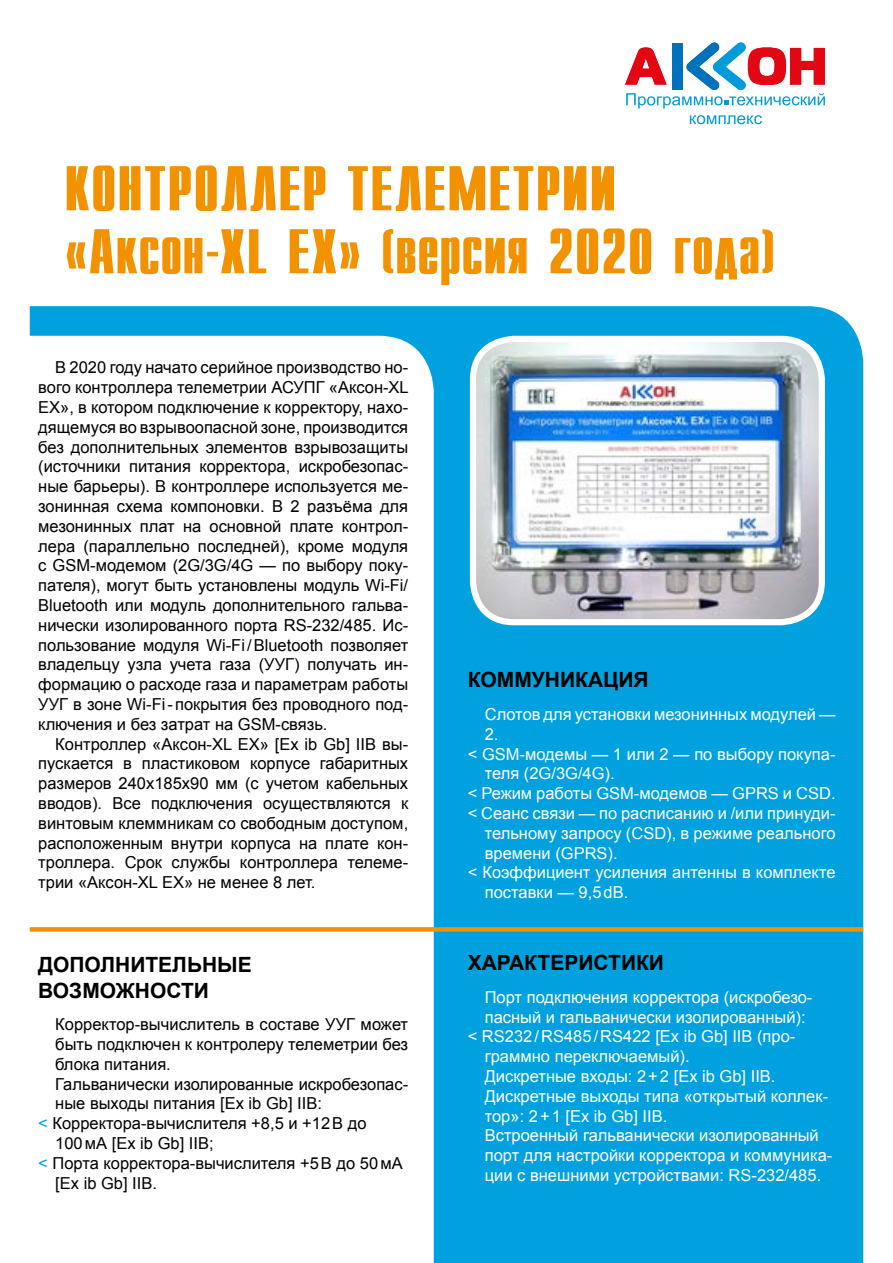
<style>
.page{position:relative;width:893px;height:1263px;background:#fff}
.page>*{position:absolute;margin:0;border:0;box-sizing:border-box;transform-origin:0 0}
.t1{font:700 52.5px/63px "Compact";color:#f39200}
.t2{font:700 21px/25.2px "Arial";color:#000}
.t3{font:16.5px/19.8px "Arial";color:#000;text-align:justify}
.t4{font:16.5px "Arial";color:#fff}
.s1{color:#00a1de}
</style>
<div class="page">
<div style="left:29px;top:306px;width:835px;height:957px;background:#00a1de"></div>
<svg style="left:29px;top:336px;width:405px;height:927px"></svg>
<svg style="left:625px;top:42px;width:200px;height:67px"></svg>
<svg style="left:690px;top:115px;width:72px;height:9px"></svg>
<div style="left:30px;top:927px;width:833px;height:5px;background:#f39200"></div>
<img style="left:473px;top:339px;width:349px;height:283px">
<div style="left:470px;top:336px;width:355px;height:289px;border:6px solid #fff;border-radius:41px"></div>
<h1 class="t1" style="left:64px;top:159px;width:713px">КОНТРОЛЛЕР ТЕЛЕМЕТРИИ «Аксон-XL EX» (версия 2020 года)</h1>
<p class="t3" style="left:38px;top:358px;width:372px;text-indent:17px">В 2020 году начато серийное производство но&shy;вого контроллера телеметрии АСУПГ «Аксон-XL ЕХ», в котором подключение к корректору, нахо&shy;дящемуся во взрывоопасной зоне, производится без дополнительных элементов взрывозащиты (источники питания корректора, искробезопас&shy;ные барьеры). В контроллере используется ме&shy;зонинная схема компоновки. В 2 разъёма для мезонинных плат на основной плате контрол&shy;лера (параллельно последней), кроме модуля с GSM-модемом (2G/3G/4G — по выбору поку&shy;пателя), могут быть установлены модуль Wi-Fi/ Bluetooth или модуль дополнительного гальва&shy;нически изолированного порта RS-232/485. Ис&shy;пользование модуля Wi-Fi/Bluetooth позволяет владельцу узла учета газа (УУГ) получать ин&shy;формацию о расходе газа и параметрам работы УУГ в зоне Wi-Fi-покрытия без проводного под&shy;ключения и без затрат на GSM-связь.</p>
<p class="t3" style="left:38px;top:734px;width:371px;text-indent:17px">Контроллер «Аксон-XL ЕХ» [Ex ib Gb] IIB вы&shy;пускается в пластиковом корпусе габаритных размеров 240х185х90 мм (с учетом кабельных вводов). Все подключения осуществляются к винтовым клеммникам со свободным доступом, расположенным внутри корпуса на плате кон&shy;троллера. Срок службы контроллера телеме&shy;трии «Аксон-XL EX» не менее 8 лет.</p>
<p class="t2" style="left:38px;top:953px;width:215px">ДОПОЛНИТЕЛЬНЫЕ<br>ВОЗМОЖНОСТИ</p>
<p class="t3" style="left:55px;top:1015px;width:354px">Корректор-вычислитель в составе УУГ может</p>
<p class="t3" style="left:55px;top:1034px;width:354px">быть подключен к контролеру телеметрии без</p>
<p class="t3" style="left:55px;top:1054px;width:117px">блока питания.</p>
<p class="t3" style="left:55px;top:1074px;width:354px">Гальванически изолированные искробезопас-</p>
<p class="t3" style="left:55px;top:1094px;width:268px">ные выходы питания [Ex ib Gb] IIB:</p>
<p class="t3" style="left:38px;top:1114px;width:330px"><span class="s1">˂</span> Корректора-вычислителя +8,5 и +12В до</p>
<p class="t3" style="left:55px;top:1133px;width:160px">100мА [Ex ib Gb] IIB;</p>
<p class="t3" style="left:38px;top:1153px;width:366px"><span class="s1">˂</span> Порта корректора-вычислителя +5В до 50мА</p>
<p class="t3" style="left:55px;top:1173px;width:103px">[Ex ib Gb] IIB.</p>
<p class="t2" style="left:468px;top:668px;width:182px">КОММУНИКАЦИЯ</p>
<p class="t4" style="left:485px;top:703px;width:352px">Слотов для установки мезонинных модулей —</p>
<p class="t4" style="left:485px;top:723px;width:15px">2.</p>
<p class="t4" style="left:468px;top:743px;width:369px">˂ GSM-модемы — 1 или 2 — по выбору покупа-</p>
<p class="t4" style="left:485px;top:763px;width:131px">теля (2G/3G/4G).</p>
<p class="t4" style="left:468px;top:783px;width:369px">˂ Режим работы GSM-модемов — GPRS и CSD.</p>
<p class="t4" style="left:468px;top:802px;width:369px">˂ Сеанс связи — по расписанию и /или принуди-</p>
<p class="t4" style="left:485px;top:822px;width:352px">тельному запросу (CSD), в режиме реального</p>
<p class="t4" style="left:485px;top:842px;width:134px">времени (GPRS).</p>
<p class="t4" style="left:468px;top:862px;width:369px">˂ Коэффициент усиления антенны в комплекте</p>
<p class="t4" style="left:485px;top:882px;width:145px">поставки — 9,5dB.</p>
<p class="t2" style="left:468px;top:951px;width:198px">ХАРАКТЕРИСТИКИ</p>
<p class="t4" style="left:485px;top:986px;width:329px">Порт подключения корректора (искробезо-</p>
<p class="t4" style="left:485px;top:1006px;width:322px">пасный и гальванически изолированный):</p>
<p class="t4" style="left:468px;top:1026px;width:329px">˂ RS232/RS485/RS422 [Ex ib Gb] IIB (про-</p>
<p class="t4" style="left:485px;top:1045px;width:206px">граммно переключаемый).</p>
<p class="t4" style="left:485px;top:1065px;width:292px">Дискретные входы: 2+2 [Ex ib Gb] IIB.</p>
<p class="t4" style="left:485px;top:1085px;width:345px">Дискретные выходы типа «открытый коллек-</p>
<p class="t4" style="left:485px;top:1105px;width:184px">тор»: 2+1 [Ex ib Gb] IIB.</p>
<p class="t4" style="left:485px;top:1125px;width:336px">Встроенный гальванически изолированный</p>
<p class="t4" style="left:485px;top:1144px;width:349px">порт для настройки корректора и коммуника-</p>
<p class="t4" style="left:485px;top:1164px;width:338px">ции с внешними устройствами: RS-232/485.</p>
</div>
